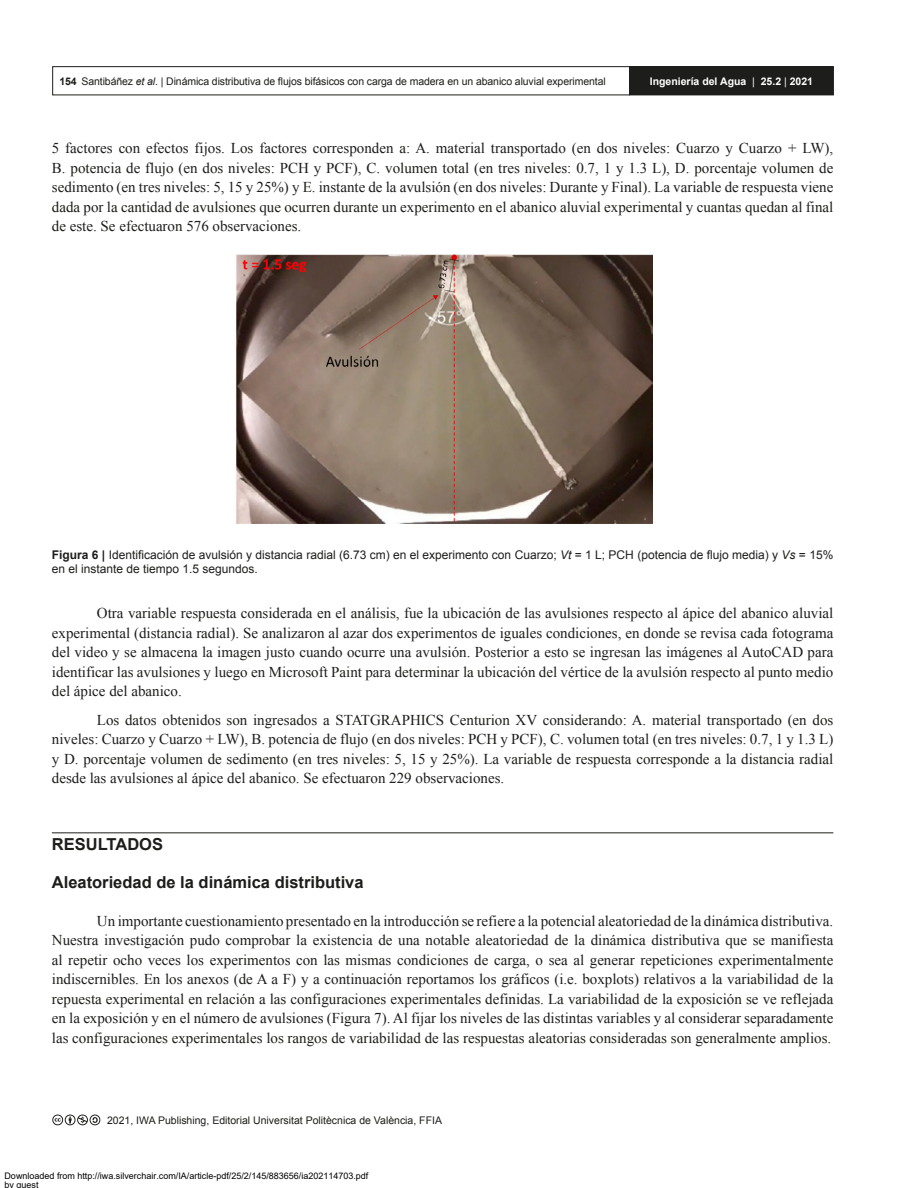
<style>
.page{position:relative;width:918px;height:1188px;background:#fff}
.page>*{position:absolute;margin:0;border:0;box-sizing:border-box;transform-origin:0 0}
.t1{font:700 16.5px "Arial";color:#1d1d1b}
.t2{font:15px/19.5px "Times New Roman";color:#1d1d1b;text-align:justify}
.t3{font:12px/14.4px "Arial";color:#1d1d1b}
.t4{font:10.5px "Arial";letter-spacing:-.01em;color:#1d1d1b}
.t5{font:700 10.5px "Arial";color:#fff}
.t6{font:9px/9px "Arial";color:#000}
.s1{font-weight:700}
.s2{font-style:italic}
.s3{font-weight:400}
</style>
<div class="page">
<div style="left:52px;top:66px;width:578px;height:29px;border:1px solid #1d1d1b"></div>
<div style="left:630px;top:67px;width:203px;height:28px;background:#1d1d1b"></div>
<div style="left:629px;top:66px;width:205px;height:29px;border:1px solid #1d1d1b"></div>
<svg style="left:52px;top:1115px;width:48px;height:10px"></svg>
<hr style="left:52px;top:832px;width:781px;height:1px;background:#1d1d1b">
<img style="left:236px;top:254px;width:416px;height:269px">
<p class="t4" style="left:59px;top:74px;width:548px"><span class="s1">154</span> Santibáñez <span class="s2">et al</span>. | Dinámica distributiva de flujos bifásicos con carga de madera en un abanico aluvial experimental</p>
<p class="t5" style="left:650px;top:74px;width:165px">Ingeniería del Agua <span class="s3">|</span> 25.2 <span class="s3">|</span> 2021</p>
<p class="t2" style="left:52px;top:138px;width:783px">5 factores con efectos fijos. Los factores corresponden a: A. material transportado (en dos niveles: Cuarzo y Cuarzo + LW), B. potencia de flujo (en dos niveles: PCH y PCF), C. volumen total (en tres niveles: 0.7, 1 y 1.3 L), D. porcentaje volumen de sedimento (en tres niveles: 5, 15 y 25%) y E. instante de la avulsión (en dos niveles: Durante y Final). La variable de respuesta viene dada por la cantidad de avulsiones que ocurren durante un experimento en el abanico aluvial experimental y cuantas quedan al final de este. Se efectuaron 576 observaciones.</p>
<p class="t3" style="left:52px;top:547px;width:783px"><span class="s1">Figura 6 |</span> Identificación de avulsión y distancia radial (6.73 cm) en el experimento con Cuarzo; <span class="s2">Vt</span> = 1 L; PCH (potencia de flujo media) y <span class="s2">Vs</span> = 15% en el instante de tiempo 1.5 segundos.</p>
<p class="t2" style="left:52px;top:603px;width:783px;text-indent:45px">Otra variable respuesta considerada en el análisis, fue la ubicación de las avulsiones respecto al ápice del abanico aluvial experimental (distancia radial). Se analizaron al azar dos experimentos de iguales condiciones, en donde se revisa cada fotograma del video y se almacena la imagen justo cuando ocurre una avulsión. Posterior a esto se ingresan las imágenes al AutoCAD para identificar las avulsiones y luego en Microsoft Paint para determinar la ubicación del vértice de la avulsión respecto al punto medio del ápice del abanico.</p>
<p class="t2" style="left:52px;top:710px;width:783px;text-indent:45px">Los datos obtenidos son ingresados a STATGRAPHICS Centurion XV considerando: A. material transportado (en dos niveles: Cuarzo y Cuarzo + LW), B. potencia de flujo (en dos niveles: PCH y PCF), C. volumen total (en tres niveles: 0.7, 1 y 1.3 L) y D. porcentaje volumen de sedimento (en tres niveles: 5, 15 y 25%). La variable de respuesta corresponde a la distancia radial desde las avulsiones al ápice del abanico. Se efectuaron 229 observaciones.</p>
<p class="t1" style="left:52px;top:834px;width:113px">RESULTADOS</p>
<p class="t1" style="left:52px;top:871px;width:313px">Aleatoriedad de la dinámica distributiva</p>
<p class="t2" style="left:52px;top:911px;width:783px;text-indent:45px">Un importante cuestionamiento presentado en la introducción se refiere a la potencial aleatoriedad de la dinámica distributiva.<br>Nuestra investigación pudo comprobar la existencia de una notable aleatoriedad de la dinámica distributiva que se manifiesta al repetir ocho veces los experimentos con las mismas condiciones de carga, o sea al generar repeticiones experimentalmente indiscernibles. En los anexos (de A a F) y a continuación reportamos los gráficos (i.e. boxplots) relativos a la variabilidad de la repuesta experimental en relación a las configuraciones experimentales definidas. La variabilidad de la exposición se ve reflejada en la exposición y en el número de avulsiones (Figura 7). Al fijar los niveles de las distintas variables y al considerar separadamente las configuraciones experimentales los rangos de variabilidad de las respuestas aleatorias consideradas son generalmente amplios.</p>
<p class="t4" style="left:107px;top:1113px;width:336px">2021, IWA Publishing, Editorial Universitat Politècnica de València, FFIA</p>
<p class="t6" style="left:4px;top:1172px;width:365px">Downloaded from http://iwa.silverchair.com/IA/article-pdf/25/2/145/883656/ia202114703.pdf by guest</p>
</div>
